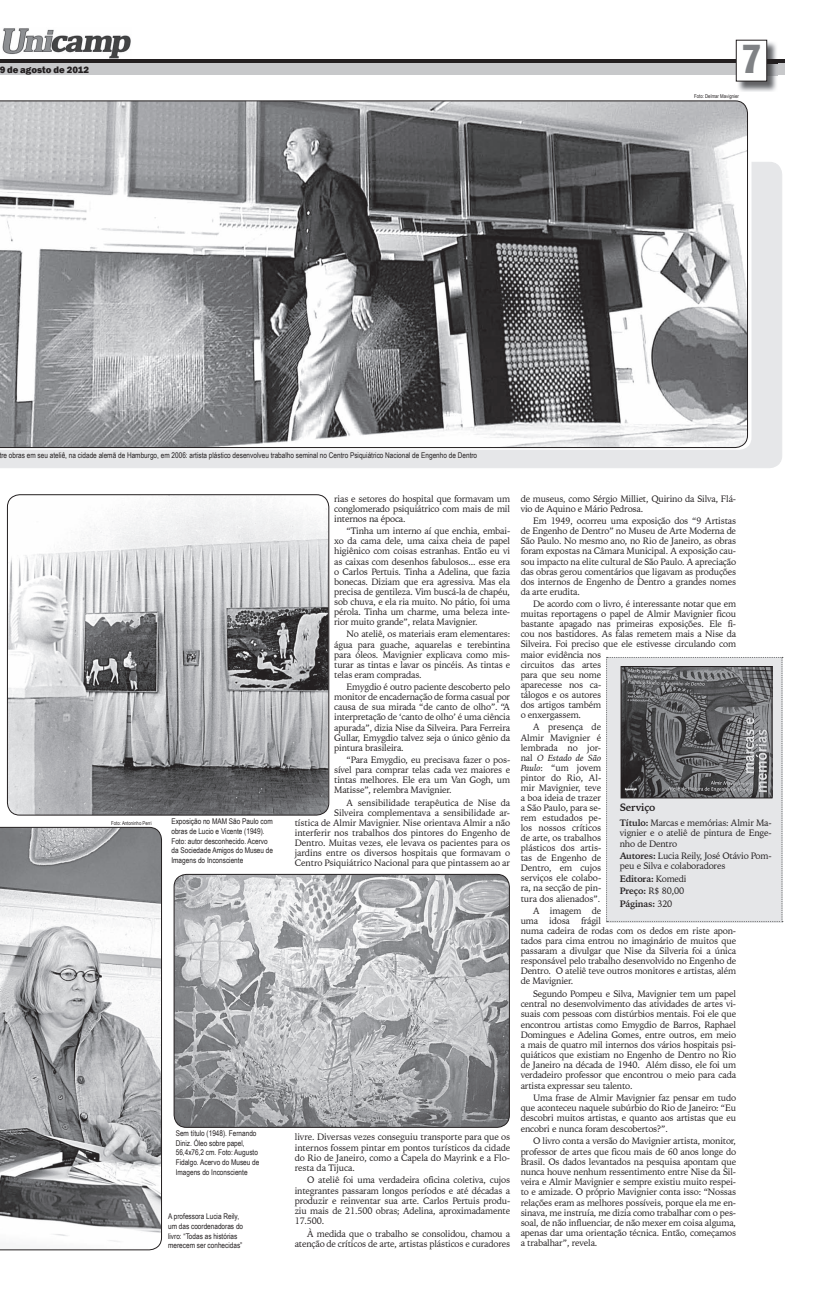
<style>
.page{position:relative;width:819px;height:1290px;background:#fff}
.page>*{position:absolute;margin:0;border:0;box-sizing:border-box;transform-origin:0 0}
.t1{font:condensed 42px "Franklin Gothic";color:#808285}
.t2{font:700 10.5px "Iowan Old Style BT";letter-spacing:-.02em;color:#231f20}
.t3{font:800 9.62px "Franklin Gothic";color:#231f20}
.t4{font:9.19px/10.1px "Iowan Old Style BT";letter-spacing:-.02em;color:#231f20;text-align:justify}
.t5{font:700 9.19px/12.5px "Iowan Old Style BT";letter-spacing:-.02em;color:#231f20}
.t6{font:7.88px/9.6px "Arial Narrow";color:#231f20}
.t7{font:5.25px "Arial Narrow";color:#231f20}
.s1{font-style:italic}
.s2{font-weight:700}
.s3{font-weight:400}
</style>
<div class="page">
<div style="left:0;top:61px;width:784px;height:14px;background:#c7c8ca"></div>
<hr style="left:0;top:60px;width:784px;height:3px;background:#231f20">
<img style="left:737px;top:41px;width:40px;height:51px">
<img style="left:766px;top:60px;width:11px;height:15px">
<div style="left:736px;top:40px;width:30px;height:41px;background:#fff"></div>
<div style="left:736px;top:40px;width:30px;height:41px;border:1px solid #231f20"></div>
<img style="left:0;top:28px;width:132px;height:32px">
<svg style="left:0;top:162px;width:782px;height:306px"></svg>
<svg style="left:0;top:100px;width:748px;height:348px"></svg>
<div style="left:606px;top:657px;width:176px;height:265px;background:#e5e6e8"></div>
<img style="left:622px;top:668px;width:148px;height:128px">
<div style="left:620px;top:666px;width:152px;height:132px;border:1px solid #231f20"></div>
<img style="left:7px;top:496px;width:321px;height:319px">
<div style="left:7px;top:494px;width:322px;height:321px;border:1px solid #231f20;border-radius:12px"></div>
<svg style="left:0;top:827px;width:162px;height:423px"></svg>
<img style="left:174px;top:874px;width:334px;height:253px">
<div style="left:174px;top:874px;width:336px;height:254px;border:1px solid #231f20;border-radius:12px"></div>
<p class="t3" style="left:-1px;top:63px;width:91px">9 de agosto de 2012</p>
<h1 class="t1" style="left:741px;top:36px;width:22px">7</h1>
<p class="t7" style="left:694px;top:93px;width:46px">Foto: Delmar Mavignier</p>
<p class="t6" style="left:0;top:450px;width:479px">tre obras em seu ateliê, na cidade alemã de Hamburgo, em 2006: artista plástico desenvolveu trabalho seminal no Centro Psiquiátrico Nacional de Engenho de Dentro</p>
<p class="t7" style="left:111px;top:819px;width:42px">Foto: Antoninho Perri</p>
<p class="t6" style="left:171px;top:816px;width:103px">Exposição no MAM São Paulo com obras de Lucio e Vicente (1949).<br>Foto: autor desconhecido. Acervo da Sociedade Amigos do Museu de<br>Imagens do Inconsciente</p>
<p class="t6" style="left:176px;top:1128px;width:85px">Sem título (1948). Fernando<br>Diniz. Óleo sobre papel,<br>56,4x76,2 cm. Foto: Augusto<br>Fidalgo. Acervo do Museu de<br>Imagens do Inconsciente</p>
<p class="t6" style="left:168px;top:1211px;width:77px">A professora Lucia Reily, um das coordenadoras do livro: “Todas as histórias merecem ser conhecidas”</p>
<p class="t4" style="left:334px;top:493px;width:177px">rias e setores do hospital que formavam um conglomerado psiquiátrico com mais de mil internos na época.</p>
<p class="t4" style="left:334px;top:526px;width:177px;text-indent:12px">“Tinha um interno aí que enchia, embai&shy;xo da cama dele, uma caixa cheia de papel higiênico com coisas estranhas. Então eu vi as caixas com desenhos fabulosos... esse era o Carlos Pertuis. Tinha a Adelina, que fazia bonecas. Diziam que era agressiva. Mas ela precisa de gentileza. Vim buscá-la de chapéu, sob chuva, e ela ria muito. No pátio, foi uma pérola. Tinha um charme, uma beleza inte&shy;rior muito grande”, relata Mavignier.</p>
<p class="t4" style="left:334px;top:629px;width:177px;text-indent:12px">No ateliê, os materiais eram elementares: água para guache, aquarelas e terebintina para óleos. Mavignier explicava como mis&shy;turar as tintas e lavar os pincéis. As tintas e telas eram compradas.</p>
<p class="t4" style="left:334px;top:682px;width:177px;text-indent:12px">Emygdio é outro paciente descoberto pelo monitor de encadernação de forma casual por causa de sua mirada “de canto de olho”. “A interpretação de ‘canto de olho’ é uma ciência apurada”, dizia Nise da Silveira. Para Ferreira Gullar, Emygdio talvez seja o único gênio da pintura brasileira.</p>
<p class="t4" style="left:334px;top:755px;width:177px;text-indent:12px">“Para Emygdio, eu precisava fazer o pos&shy;sível para comprar telas cada vez maiores e tintas melhores. Ele era um Van Gogh, um Matisse”, relembra Mavignier.</p>
<p class="t4" style="left:295px;top:797px;width:217px;text-align:right">A sensibilidade terapêutica de Nise da<br>Silveira complementava a sensibilidade ar-<br>tística de Almir Mavignier. Nise orientava Almir a não interferir nos trabalhos dos pintores do Engenho de Dentro. Muitas vezes, ele levava os pacientes para os jardins entre os diversos hospitais que formavam o Centro Psiquiátrico Nacional para que pintassem ao ar</p>
<p class="t4" style="left:295px;top:1132px;width:217px">livre. Diversas vezes conseguiu transporte para que os internos fossem pintar em pontos turísticos da cidade do Rio de Janeiro, como a Capela do Mayrink e a Flo&shy;resta da Tijuca.</p>
<p class="t4" style="left:295px;top:1175px;width:217px;text-indent:12px">O ateliê foi uma verdadeira oficina coletiva, cujos integrantes passaram longos períodos e até décadas a produzir e reinventar sua arte. Carlos Pertuis produ&shy;ziu mais de 21.500 obras; Adelina, aproximadamente 17.500.</p>
<p class="t4" style="left:295px;top:1228px;width:217px;text-align:right">À medida que o trabalho se consolidou, chamou a atenção de críticos de arte, artistas plásticos e curadores</p>
<p class="t4" style="left:520px;top:493px;width:217px">de museus, como Sérgio Milliet, Quirino da Silva, Flá&shy;vio de Aquino e Mário Pedrosa.</p>
<p class="t4" style="left:520px;top:516px;width:217px;text-indent:12px">Em 1949, ocorreu uma exposição dos “9 Artistas de Engenho de Dentro” no Museu de Arte Moderna de São Paulo. No mesmo ano, no Rio de Janeiro, as obras foram expostas na Câmara Municipal. A exposição cau&shy;sou impacto na elite cultural de São Paulo. A apreciação das obras gerou comentários que ligavam as produções dos internos de Engenho de Dentro a grandes nomes da arte erudita.</p>
<p class="t4" style="left:520px;top:599px;width:217px;text-align:left;text-indent:12px">De acordo com o livro, é interessante notar que em muitas reportagens o papel de Almir Mavignier ficou bastante apagado nas primeiras exposições. Ele fi&shy;cou nos bastidores. As falas remetem mais a Nise da<br>Silveira. Foi preciso que ele estivesse circulando com maior evidência nos<br>circuitos das artes<br>para que seu nome<br>aparecesse nos ca-<br>tálogos e os autores<br>dos artigos também<br>o enxergassem.</p>
<p class="t4" style="left:520px;top:722px;width:82px;text-indent:12px">A presença de Almir Mavignier é lembrada no jor&shy;nal <span class="s1">O Estado de São Paulo</span>: “um jovem pintor do Rio, Al&shy;mir Mavignier, teve a boa ideia de trazer a São Paulo, para se&shy;rem estudados pe&shy;los nossos críticos de arte, os trabalhos plásticos dos artis&shy;tas de Engenho de Dentro, em cujos serviços ele colabo&shy;ra, na secção de pin&shy;tura dos alienados”.</p>
<p class="t4" style="left:520px;top:906px;width:217px;text-align:left;text-indent:12px">A imagem de<br>uma idosa frágil<br>numa cadeira de rodas com os dedos em riste apon&shy;tados para cima entrou no imaginário de muitos que passaram a divulgar que Nise da Silveria foi a única responsável pelo trabalho desenvolvido no Engenho de Dentro. O ateliê teve outros monitores e artistas, além de Mavignier.</p>
<p class="t4" style="left:520px;top:989px;width:217px;text-indent:12px">Segundo Pompeu e Silva, Mavignier tem um papel central no desenvolvimento das atividades de artes vi&shy;suais com pessoas com distúrbios mentais. Foi ele que encontrou artistas como Emygdio de Barros, Raphael Domingues e Adelina Gomes, entre outros, em meio a mais de quatro mil internos dos vários hospitais psi&shy;quiáticos que existiam no Engenho de Dentro no Rio de Janeiro na década de 1940. Além disso, ele foi um verdadeiro professor que encontrou o meio para cada artista expressar seu talento.</p>
<p class="t4" style="left:520px;top:1093px;width:217px;text-indent:12px">Uma frase de Almir Mavignier faz pensar em tudo que aconteceu naquele subúrbio do Rio de Janeiro: “Eu descobri muitos artistas, e quanto aos artistas que eu encobri e nunca foram descobertos?”.</p>
<p class="t4" style="left:520px;top:1136px;width:217px;text-indent:12px">O livro conta a versão do Mavignier artista, monitor, professor de artes que ficou mais de 60 anos longe do Brasil. Os dados levantados na pesquisa apontam que nunca houve nenhum ressentimento entre Nise da Sil&shy;veira e Almir Mavignier e sempre existiu muito respei&shy;to e amizade. O próprio Mavignier conta isso: “Nossas relações eram as melhores possíveis, porque ela me en&shy;sinava, me instruía, me dizia como trabalhar com o pes&shy;soal, de não influenciar, de não mexer em coisa alguma, apenas dar uma orientação técnica. Então, começamos a trabalhar”, revela.</p>
<p class="t2" style="left:619px;top:801px;width:37px">Serviço</p>
<p class="t4" style="left:619px;top:818px;width:153px"><span class="s2">Título:</span> Marcas e memórias: Almir Ma&shy;vignier e o ateliê de pintura de Enge&shy;nho de Dentro</p>
<p class="t4" style="left:619px;top:851px;width:153px"><span class="s2">Autores:</span> Lucia Reily, José Otávio Pom&shy;peu e Silva e colaboradores</p>
<p class="t5" style="left:619px;top:872px;width:68px">Editora: <span class="s3">Komedi<br></span>Preço: <span class="s3">R$ 80,00<br></span>Páginas: <span class="s3">320</span></p>
</div>
